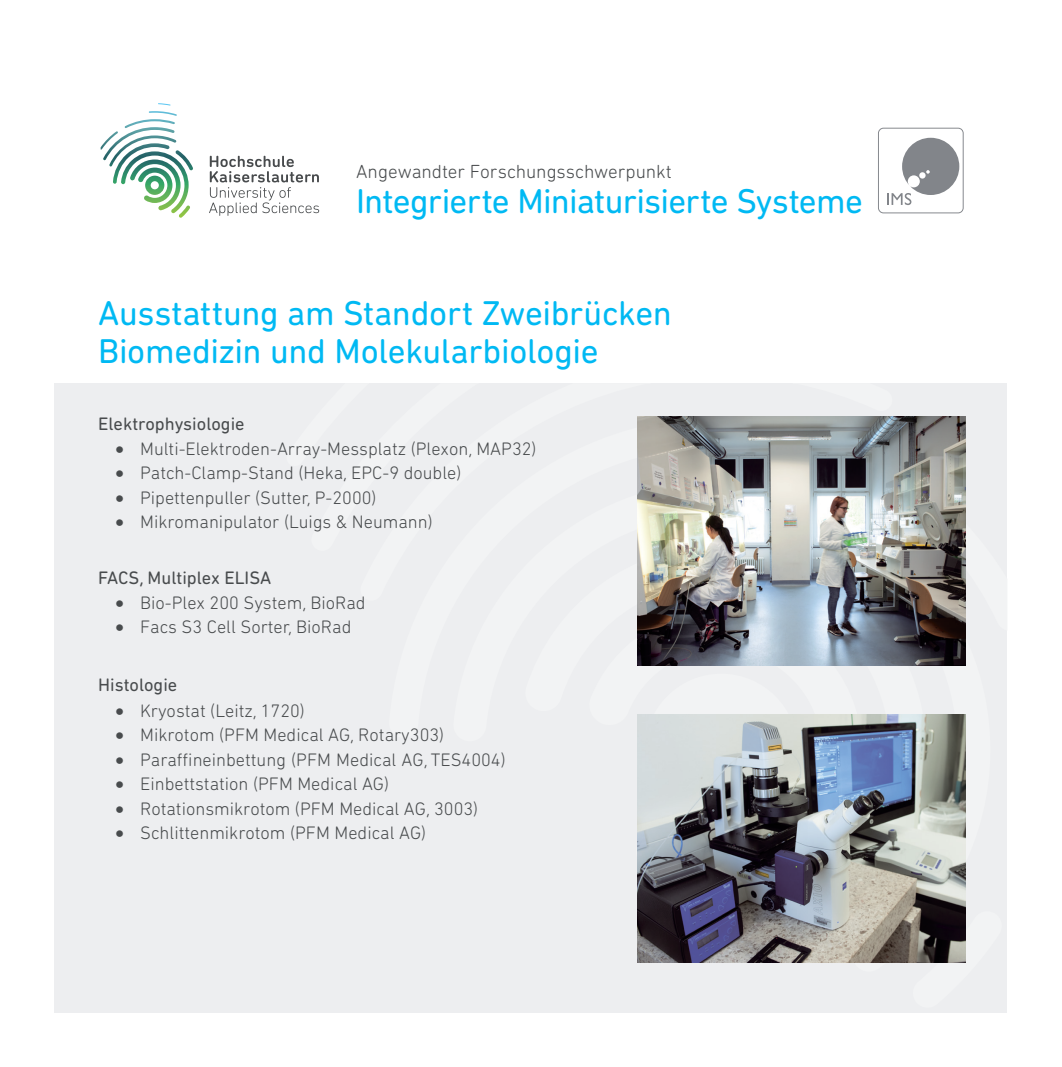
<style>
.page{position:relative;width:1062px;height:1067px;background:#fff}
.page>*{position:absolute;margin:0;border:0;box-sizing:border-box;transform-origin:0 0}
.t1{font:35px/38.5px "DIN Next Rounded LT Pro";letter-spacing:-.01em;color:#00b9f3}
.t2{font:300 19.25px "DIN Next Rounded LT Pro";letter-spacing:-.005em;color:#484b4d}
.t3{font:300 18.38px "DIN Next Rounded LT Pro";color:#484b4d}
.t4{font:18.38px "DIN Next Rounded LT Pro";color:#484b4d}
</style>
<div class="page">
<div style="left:55px;top:383px;width:952px;height:629px;background:#edeef0"></div>
<img style="left:637px;top:714px;width:328px;height:248px">
<img style="left:637px;top:416px;width:328px;height:249px">
<svg style="left:878px;top:128px;width:85px;height:85px"></svg>
<svg style="left:101px;top:103px;width:92px;height:110px"></svg>
<svg style="left:209px;top:156px;width:110px;height:60px"></svg>
<p class="t2" style="left:356px;top:161px;width:317px">Angewandter Forschungsschwerpunkt</p>
<h1 class="t1" style="left:356px;top:182px;width:508px">Integrierte Miniaturisierte Systeme</h1>
<h1 class="t1" style="left:98px;top:293px;width:575px">Ausstattung am Standort Zweibrücken<br>Biomedizin und Molekularbiologie</h1>
<p class="t4" style="left:98px;top:413px;width:148px">Elektrophysiologie</p>
<p class="t3" style="left:116px;top:438px;width:422px">• Multi-Elektroden-Array-Messplatz (Plexon, MAP32)</p>
<p class="t3" style="left:116px;top:462px;width:347px">• Patch-Clamp-Stand (Heka, EPC-9 double)</p>
<p class="t3" style="left:116px;top:487px;width:263px">• Pipettenpuller (Sutter, P-2000)</p>
<p class="t3" style="left:116px;top:511px;width:319px">• Mikromanipulator (Luigs &amp; Neumann)</p>
<p class="t4" style="left:98px;top:567px;width:175px">FACS, Multiplex ELISA</p>
<p class="t3" style="left:116px;top:592px;width:251px">• Bio-Plex 200 System, BioRad</p>
<p class="t3" style="left:116px;top:616px;width:237px">• Facs S3 Cell Sorter, BioRad</p>
<p class="t4" style="left:98px;top:674px;width:81px">Histologie</p>
<p class="t3" style="left:116px;top:700px;width:191px">• Kryostat (Leitz, 1720)</p>
<p class="t3" style="left:116px;top:724px;width:330px">• Mikrotom (PFM Medical AG, Rotary303)</p>
<p class="t3" style="left:116px;top:749px;width:392px">• Paraffineinbettung (PFM Medical AG, TES4004)</p>
<p class="t3" style="left:116px;top:773px;width:275px">• Einbettstation (PFM Medical AG)</p>
<p class="t3" style="left:116px;top:798px;width:364px">• Rotationsmikrotom (PFM Medical AG, 3003)</p>
<p class="t3" style="left:116px;top:822px;width:312px">• Schlittenmikrotom (PFM Medical AG)</p>
</div>
